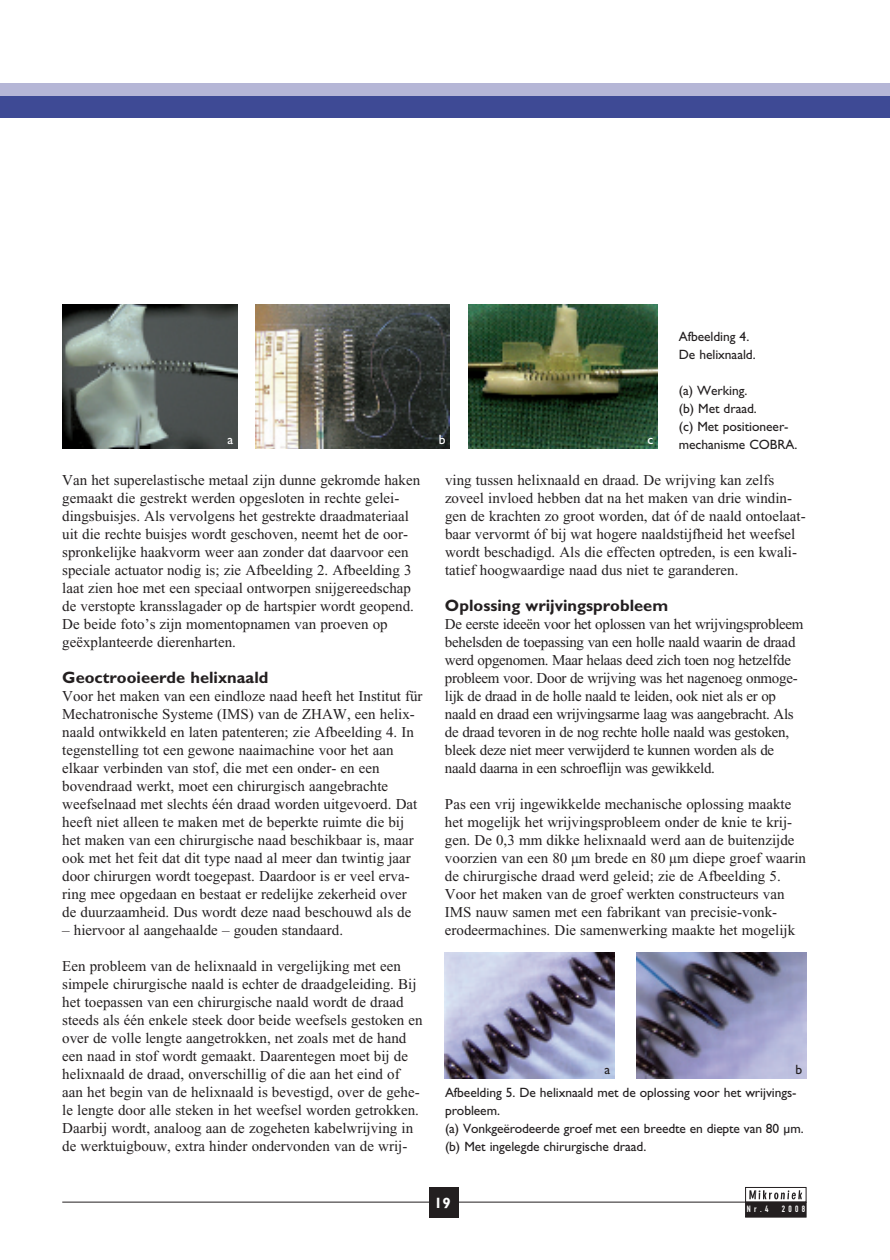
<style>
.page{position:relative;width:890px;height:1260px;background:#fff}
.page>*{position:absolute;margin:0;border:0;box-sizing:border-box;transform-origin:0 0}
.t1{font:700 16.5px "Gill Sans";color:#231f20}
.t2{font:15px/18px "Times New Roman";color:#231f20}
.t3{font:15px/18px "Times New Roman";letter-spacing:-.02em;color:#231f20}
.t4{font:700 15px "Gill Sans";color:#fff}
.t5{font:13.5px/18px "Gill Sans";letter-spacing:-.005em;color:#231f20}
.t6{font:13.5px "Gill Sans";color:#fff}
.t7{font:9px "DIN Engschrift Alternate";letter-spacing:.37em;color:#fff}
</style>
<div class="page">
<div style="left:0;top:84px;width:890px;height:12px;background:#b5b6d6"></div>
<div style="left:0;top:96px;width:890px;height:22px;background:#3e4a95"></div>
<svg style="left:749px;top:1192px;width:54px;height:8px"></svg>
<svg style="left:749px;top:1190px;width:53px;height:9px"></svg>
<div style="left:745px;top:1187px;width:61px;height:15px;border:1px solid #231f20"></div>
<div style="left:745px;top:1202px;width:61px;height:15px;background:#231f20"></div>
<hr style="left:62px;top:1202px;width:744px;height:1px;background:#231f20">
<div style="left:429px;top:1186px;width:29px;height:31px;background:#231f20"></div>
<img style="left:62px;top:305px;width:175px;height:144px">
<img style="left:256px;top:305px;width:194px;height:143px">
<img style="left:469px;top:305px;width:189px;height:144px">
<img style="left:445px;top:952px;width:170px;height:126px">
<img style="left:636px;top:952px;width:170px;height:126px">
<p class="t6" style="left:228px;top:432px;width:7px">a</p>
<p class="t6" style="left:439px;top:432px;width:8px">b</p>
<p class="t6" style="left:647px;top:432px;width:7px">c</p>
<p class="t5" style="left:679px;top:327px;width:78px">Afbeelding 4.<br>De helixnaald.</p>
<p class="t5" style="left:679px;top:381px;width:120px">(a) Werking.<br>(b) Met draad.<br>(c) Met positioneer&shy;mechanisme COBRA.</p>
<p class="t2" style="left:62px;top:471px;width:359px">Van het superelastische metaal zijn dunne gekromde haken gemaakt die gestrekt werden opgesloten in rechte gelei&shy;dingsbuisjes. Als vervolgens het gestrekte draadmateriaal uit die rechte buisjes wordt geschoven, neemt het de oor&shy;spronkelijke haakvorm weer aan zonder dat daarvoor een speciale actuator nodig is; zie Afbeelding 2. Afbeelding 3 laat zien hoe met een speciaal ontworpen snijgereedschap de verstopte kransslagader op de hartspier wordt geopend.<br>De beide foto’s zijn momentopnamen van proeven op geëxplanteerde dierenharten.</p>
<p class="t1" style="left:62px;top:667px;width:208px">Geoctrooieerde helixnaald</p>
<p class="t2" style="left:62px;top:687px;width:362px">Voor het maken van een eindloze naad heeft het Institut für Mechatronische Systeme (IMS) van de ZHAW, een helix&shy;naald ontwikkeld en laten patenteren; zie Afbeelding 4. In tegenstelling tot een gewone naaimachine voor het aan elkaar verbinden van stof, die met een onder- en een bovendraad werkt, moet een chirurgisch aangebrachte weefselnaad met slechts één draad worden uitgevoerd. Dat heeft niet alleen te maken met de beperkte ruimte die bij het maken van een chirurgische naad beschikbaar is, maar ook met het feit dat dit type naad al meer dan twintig jaar door chirurgen wordt toegepast. Daardoor is er veel erva&shy;ring mee opgedaan en bestaat er redelijke zekerheid over de duurzaamheid. Dus wordt deze naad beschouwd als de</p>
<p class="t2" style="left:62px;top:921px;width:282px">– hiervoor al aangehaalde – gouden standaard.</p>
<p class="t2" style="left:62px;top:957px;width:362px">Een probleem van de helixnaald in vergelijking met een simpele chirurgische naald is echter de draadgeleiding. Bij het toepassen van een chirurgische naald wordt de draad steeds als één enkele steek door beide weefsels gestoken en over de volle lengte aangetrokken, net zoals met de hand een naad in stof wordt gemaakt. Daarentegen moet bij de helixnaald de draad, onverschillig of die aan het eind of aan het begin van de helixnaald is bevestigd, over de gehe&shy;le lengte door alle steken in het weefsel worden getrokken.<br>Daarbij wordt, analoog aan de zogeheten kabelwrijving in de werktuigbouw, extra hinder ondervonden van de wrij-</p>
<p class="t2" style="left:445px;top:471px;width:362px">ving tussen helixnaald en draad. De wrijving kan zelfs zoveel invloed hebben dat na het maken van drie windin&shy;gen de krachten zo groot worden, dat óf de naald ontoelaat&shy;baar vervormt óf bij wat hogere naaldstijfheid het weefsel wordt beschadigd. Als die effecten optreden, is een kwali&shy;tatief hoogwaardige naad dus niet te garanderen.</p>
<p class="t1" style="left:445px;top:595px;width:225px">Oplossing wrijvingsprobleem</p>
<p class="t3" style="left:445px;top:615px;width:360px">De eerste ideeën voor het oplossen van het wrijvingsprobleem behelsden de toepassing van een holle naald waarin de draad werd opgenomen. Maar helaas deed zich toen nog hetzelfde probleem voor. Door de wrijving was het nagenoeg onmoge&shy;lijk de draad in de holle naald te leiden, ook niet als er op naald en draad een wrijvingsarme laag was aangebracht. Als de draad tevoren in de nog rechte holle naald was gestoken, bleek deze niet meer verwijderd te kunnen worden als de naald daarna in een schroeflijn was gewikkeld.</p>
<p class="t2" style="left:445px;top:795px;width:363px">Pas een vrij ingewikkelde mechanische oplossing maakte het mogelijk het wrijvingsprobleem onder de knie te krij&shy;gen. De 0,3 mm dikke helixnaald werd aan de buitenzijde voorzien van een 80 µm brede en 80 µm diepe groef waarin de chirurgische draad werd geleid; zie de Afbeelding 5.<br>Voor het maken van de groef werkten constructeurs van IMS nauw samen met een fabrikant van precisie-vonk&shy;erodeermachines. Die samenwerking maakte het mogelijk</p>
<p class="t5" style="left:604px;top:1061px;width:7px">a</p>
<p class="t5" style="left:795px;top:1061px;width:8px">b</p>
<p class="t5" style="left:445px;top:1083px;width:360px">Afbeelding 5. De helixnaald met de oplossing voor het wrijvings&shy;probleem.<br>(a) Vonkgeërodeerde groef met een breedte en diepte van 80 µm. (b) Met ingelegde chirurgische draad.</p>
<p class="t4" style="left:434px;top:1194px;width:18px">19</p>
<p class="t7" style="left:747px;top:1204px;width:23px">Nr.4</p>
<p class="t7" style="left:782px;top:1204px;width:25px">2008</p>
</div>
